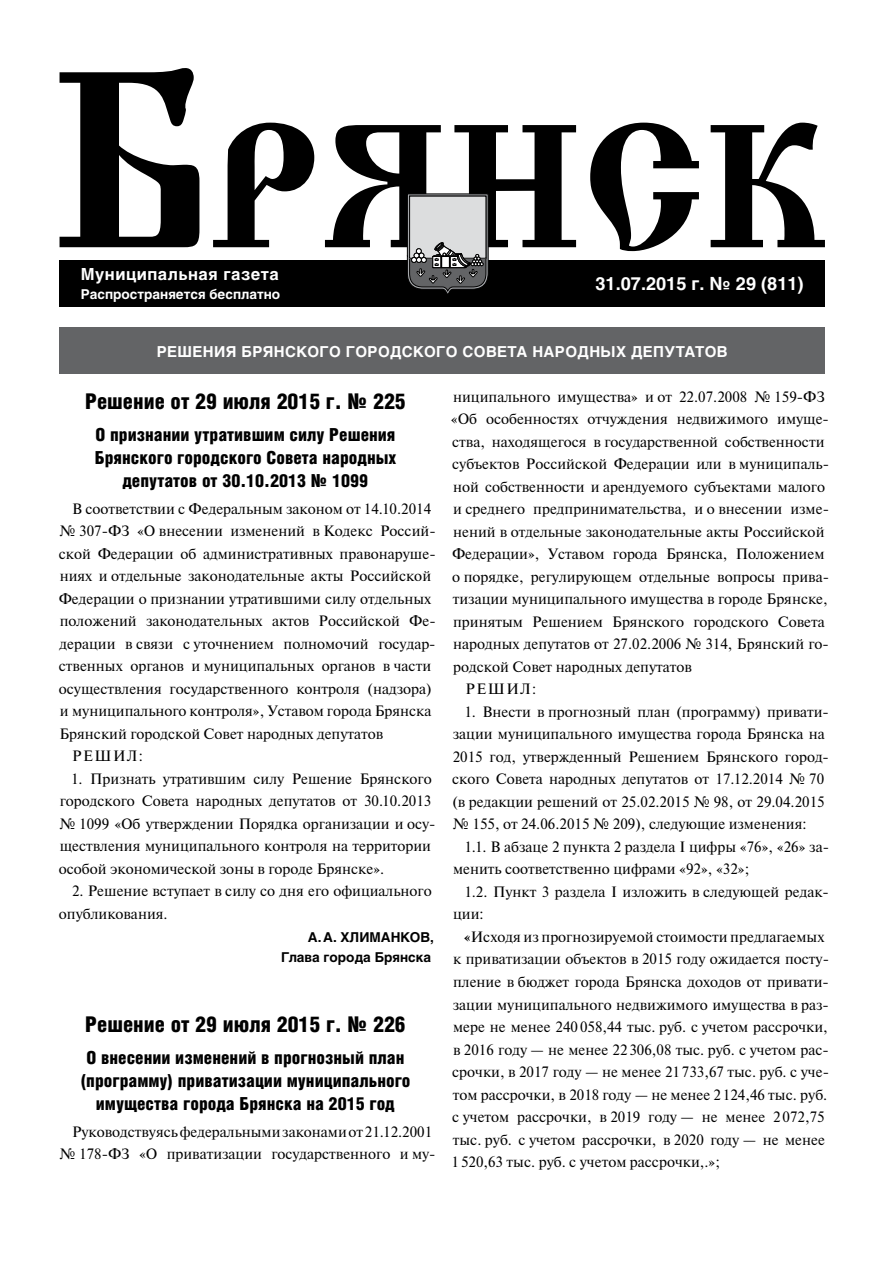
<style>
.page{position:relative;width:893px;height:1263px;background:#fff}
.page>*{position:absolute;margin:0;border:0;box-sizing:border-box;transform-origin:0 0}
.t1{font:900 21.75px "Helios Cond";color:#000}
.t2{font:900 18px/23.1px "Helios Cond";color:#000;text-align:center}
.t3{font:700 18px "Helios";color:#fff}
.t4{font:700 16.5px "Helios";letter-spacing:.03em;color:#fff}
.t5{font:15px/22.5px "Newton";color:#000}
.t6{font:700 15px "Helios";letter-spacing:.025em;color:#fff}
.t7{font:700 13.5px/19.5px "Helios";color:#000;text-align:right}
.t8{font:700 13.5px "Helios";color:#fff}
.s1{font-weight:700}
</style>
<div class="page">
<div style="left:60px;top:260px;width:765px;height:46px;background:#000"></div>
<svg style="left:60px;top:68px;width:139px;height:179px"></svg>
<svg style="left:213px;top:123px;width:101px;height:124px"></svg>
<svg style="left:590px;top:123px;width:109px;height:128px"></svg>
<svg style="left:711px;top:123px;width:114px;height:124px"></svg>
<svg style="left:325px;top:125px;width:251px;height:169px"></svg>
<div style="left:60px;top:327px;width:765px;height:47px;background:#636466"></div>
<p class="t4" style="left:81px;top:264px;width:200px">Муниципальная газета</p>
<p class="t8" style="left:81px;top:286px;width:201px">Распространяется бесплатно</p>
<p class="t3" style="left:595px;top:273px;width:210px">31.07.2015 г. № 29 (811)</p>
<p class="t6" style="left:157px;top:343px;width:572px">РЕШЕНИЯ БРЯНСКОГО ГОРОДСКОГО СОВЕТА НАРОДНЫХ ДЕПУТАТОВ</p>
<h1 class="t1" style="left:85px;top:389px;width:322px">Решение от 29 июля 2015 г. № 225</h1>
<p class="t2" style="left:95px;top:422px;width:303px">О признании утратившим силу Решения<br>Брянского городского Совета народных депутатов от 30.10.2013 № 1099</p>
<p class="t5" style="left:72px;top:497px;width:361px">В соответствии с Федеральным законом от 14.10.2014</p>
<p class="t5" style="left:59px;top:519px;width:378px">№ 307-ФЗ «О внесении изменений в Кодекс Россий-</p>
<p class="t5" style="left:59px;top:542px;width:378px">ской Федерации об административных правонаруше-</p>
<p class="t5" style="left:60px;top:564px;width:373px">ниях и отдельные законодательные акты Российской</p>
<p class="t5" style="left:59px;top:587px;width:374px">Федерации о признании утратившими силу отдельных</p>
<p class="t5" style="left:60px;top:609px;width:377px">положений законодательных актов Российской Фе-</p>
<p class="t5" style="left:60px;top:632px;width:378px">дерации в связи с уточнением полномочий государ-</p>
<p class="t5" style="left:59px;top:654px;width:374px">ственных органов и муниципальных органов в части</p>
<p class="t5" style="left:59px;top:677px;width:374px">осуществления государственного контроля (надзора)</p>
<p class="t5" style="left:60px;top:699px;width:373px">и муниципального контроля», Уставом города Брянска</p>
<p class="t5" style="left:59px;top:722px;width:325px">Брянский городской Совет народных депутатов</p>
<p class="t5" style="left:72px;top:744px;width:72px">РЕШИЛ:</p>
<p class="t5" style="left:59px;top:767px;width:378px;text-indent:12px">1. Признать утратившим силу Решение Брянского городского Совета народных депутатов от 30.10.2013 № 1099 «Об утверждении Порядка организации и осу&shy;ществления муниципального контроля на территории особой экономической зоны в городе Брянске».</p>
<p class="t5" style="left:59px;top:879px;width:374px;text-indent:13px">2. Решение вступает в силу со дня его официального опубликования.</p>
<p class="t7" style="left:281px;top:928px;width:154px">А.А. ХЛИМАНКОВ,<br>Глава города Брянска</p>
<p class="t5" style="left:453px;top:385px;width:373px">ниципального имущества» и от 22.07.2008 № 159-ФЗ</p>
<p class="t5" style="left:451px;top:407px;width:379px">«Об особенностях отчуждения недвижимого имуще-</p>
<p class="t5" style="left:452px;top:430px;width:374px">ства, находящегося в государственной собственности</p>
<p class="t5" style="left:452px;top:452px;width:378px">субъектов Российской Федерации или в муниципаль-</p>
<p class="t5" style="left:453px;top:475px;width:373px">ной собственности и арендуемого субъектами малого</p>
<p class="t5" style="left:453px;top:497px;width:377px">и среднего предпринимательства, и о внесении изме-</p>
<p class="t5" style="left:453px;top:520px;width:373px">нений в отдельные законодательные акты Российской</p>
<p class="t5" style="left:452px;top:542px;width:374px">Федерации», Уставом города Брянска, Положением</p>
<p class="t5" style="left:452px;top:565px;width:378px">о порядке, регулирующем отдельные вопросы прива-</p>
<p class="t5" style="left:453px;top:587px;width:376px">тизации муниципального имущества в городе Брянске,</p>
<p class="t5" style="left:453px;top:610px;width:373px">принятым Решением Брянского городского Совета</p>
<p class="t5" style="left:453px;top:632px;width:377px">народных депутатов от 27.02.2006 № 314, Брянский го-</p>
<p class="t5" style="left:453px;top:655px;width:240px">родской Совет народных депутатов</p>
<p class="t5" style="left:465px;top:677px;width:72px">РЕШИЛ:</p>
<p class="t5" style="left:452px;top:700px;width:378px;text-indent:12px">1. Внести в прогнозный план (программу) привати&shy;зации муниципального имущества города Брянска на 2015 год, утвержденный Решением Брянского город&shy;ского Совета народных депутатов от 17.12.2014 № 70 (в редакции решений от 25.02.2015 № 98, от 29.04.2015 № 155, от 24.06.2015 № 209), следующие изменения:</p>
<p class="t5" style="left:453px;top:835px;width:377px;text-indent:11px">1.1. В абзаце 2 пункта 2 раздела I цифры «76», «26» за&shy;менить соответственно цифрами «92», «32»;</p>
<p class="t5" style="left:453px;top:880px;width:377px;text-indent:11px">1.2. Пункт 3 раздела I изложить в следующей редак&shy;ции:</p>
<p class="t5" style="left:452px;top:925px;width:379px;text-indent:12px"><span class="s1">«</span>Исходя из прогнозируемой стоимости предлагаемых к приватизации объектов в 2015 году ожидается посту&shy;пление в бюджет города Брянска доходов от привати&shy;зации муниципального недвижимого имущества в раз&shy;мере не менее 240 058,44 тыс. руб. с учетом рассрочки, в 2016 году — не менее 22 306,08 тыс. руб. с учетом рас&shy;срочки, в 2017 году — не менее 21733,67 тыс. руб. с уче&shy;том рассрочки, в 2018 году — не менее 2 124,46 тыс. руб. с учетом рассрочки, в 2019 году — не менее 2 072,75 тыс. руб. с учетом рассрочки, в 2020 году — не менее 1520,63 тыс. руб. с учетом рассрочки,.»;</p>
<h1 class="t1" style="left:85px;top:1012px;width:322px">Решение от 29 июля 2015 г. № 226</h1>
<p class="t2" style="left:81px;top:1045px;width:331px">О внесении изменений в прогнозный план (программу) приватизации муниципального имущества города Брянска на 2015 год</p>
<p class="t5" style="left:59px;top:1120px;width:378px;text-align:right">Руководствуясь федеральными законами от 21.12.2001 № 178-ФЗ «О приватизации государственного и му-</p>
</div>
